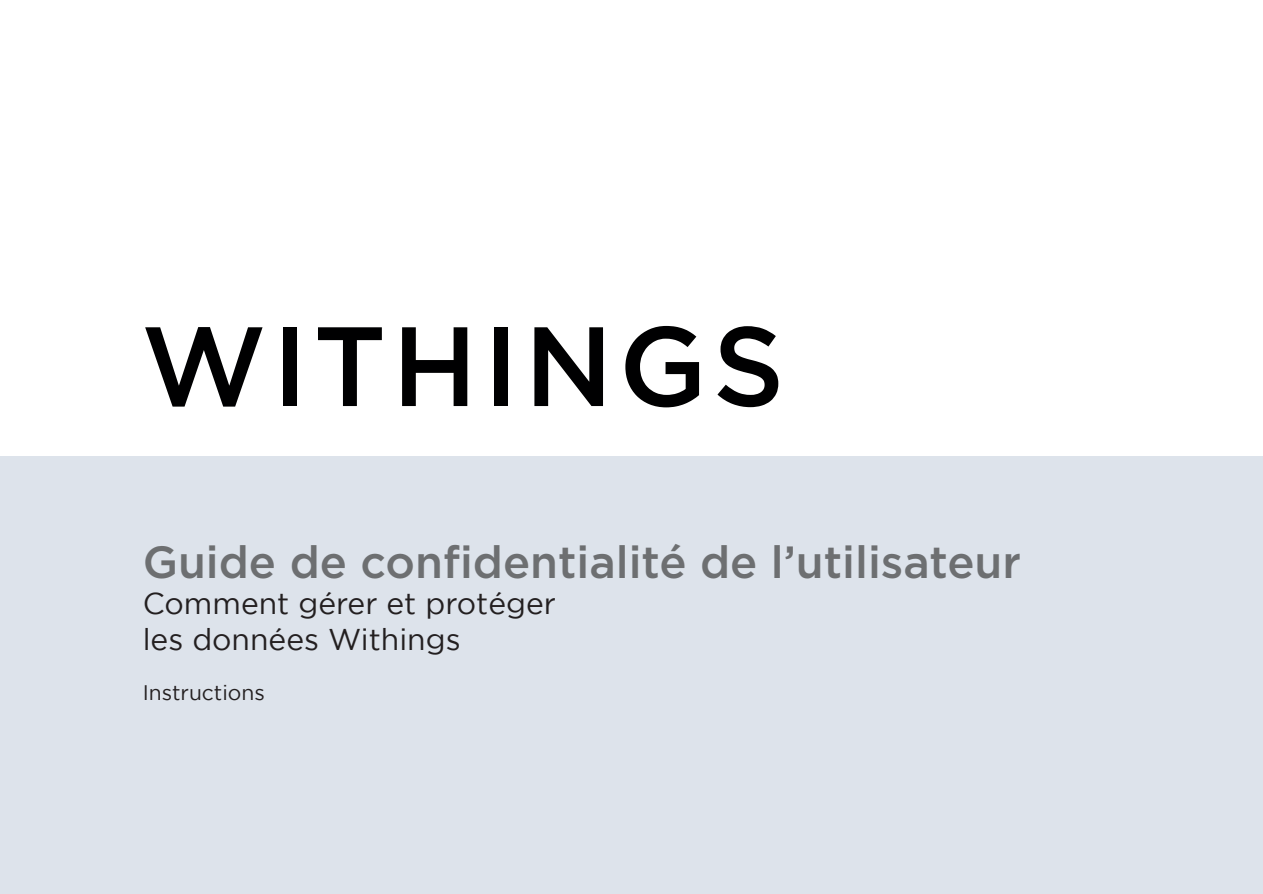
<style>
.page{position:relative;width:1263px;height:894px;background:#fff}
.page>*{position:absolute;margin:0;border:0;box-sizing:border-box;transform-origin:0 0}
.t1{font:500 45px "Gotham";color:#6d6f71}
.t2{font:30px "Gotham";color:#231f20}
.t3{font:21px "Gotham";color:#231f20}
</style>
<div class="page">
<div style="left:0;top:456px;width:1263px;height:437px;background:#dde3eb"></div>
<svg style="left:145px;top:327px;width:117px;height:79px"></svg>
<div style="left:283px;top:327px;width:14px;height:79px;background:#000001"></div>
<svg style="left:318px;top:327px;width:64px;height:79px"></svg>
<svg style="left:402px;top:327px;width:65px;height:79px"></svg>
<div style="left:494px;top:327px;width:13px;height:79px;background:#000001"></div>
<svg style="left:534px;top:327px;width:69px;height:79px"></svg>
<svg style="left:625px;top:326px;width:74px;height:81px"></svg>
<svg style="left:717px;top:326px;width:61px;height:81px"></svg>
<p class="t1" style="left:143px;top:532px;width:880px">Guide de confidentialité de l’utilisateur</p>
<p class="t2" style="left:143px;top:586px;width:415px">Comment gérer et protéger</p>
<p class="t2" style="left:143px;top:622px;width:319px">les données Withings</p>
<p class="t3" style="left:143px;top:681px;width:124px">Instructions</p>
</div>
